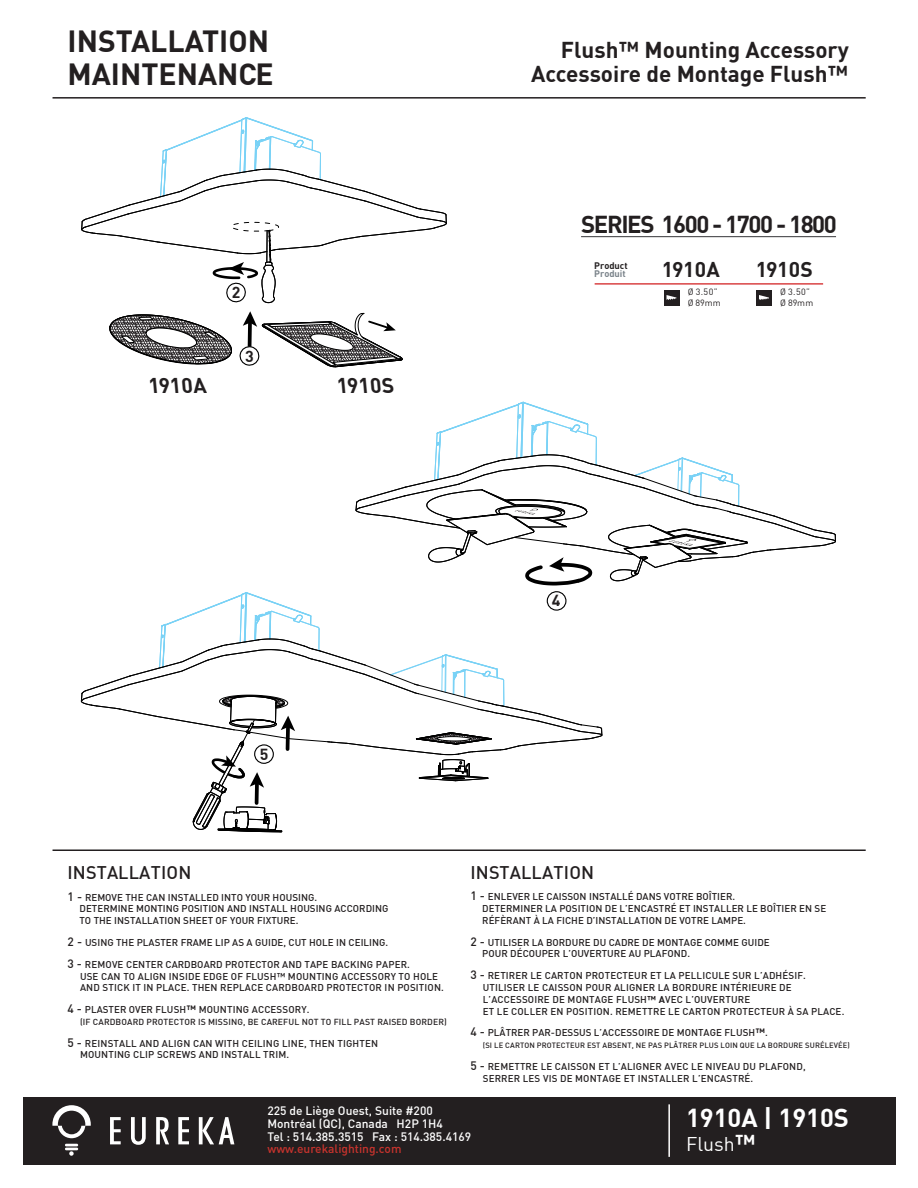
<style>
.page{position:relative;width:918px;height:1188px;background:#fff}
.page>*{position:absolute;margin:0;border:0;box-sizing:border-box;transform-origin:0 0}
.t1{font:700 30px/33px "DIN";color:#231f20}
.t2{font:700 25.5px "DIN";color:#fff}
.t3{font:700 24px "DIN";letter-spacing:-.055em;color:#231f20}
.t4{font:700 22.5px/24px "DIN";color:#231f20;text-align:right}
.t5{font:700 21px "DIN";color:#231f20}
.t6{font:19.5px "DIN";color:#fff}
.t7{font:500 18px "DIN";letter-spacing:.01em;color:#231f20}
.t8{font:700 15.75px "DIN";color:#231f20}
.t9{font:500 12px/12.8px "DIN";color:#fff}
.t10{font:500 12px "DIN";color:#c7332d}
.t11{font:500 9.75px/11.7px "DIN";letter-spacing:.015em;color:#231f20}
.t12{font:700 9.3px "DIN";color:#231f20}
.t13{font:700 9.3px "DIN";color:#798289}
.t14{font:9px "DIN";letter-spacing:.005em;color:#231f20}
.t15{font:500 8.7px "DIN";letter-spacing:.015em;color:#231f20}
.t16{font:500 7.65px "DIN";letter-spacing:.015em;color:#231f20}
.s1{color:#231f21}
.s2{font-size:12px}
.s3{font-weight:700}
.s4{font-weight:700;font-size:10.5px}
.s5{font-weight:700;font-size:22.5px}
</style>
<div class="page">
<div style="left:23px;top:1097px;width:872px;height:67px;background:#231f20"></div>
<svg style="left:110px;top:1117px;width:11px;height:27px"></svg>
<svg style="left:178px;top:1117px;width:11px;height:27px"></svg>
<svg style="left:156px;top:1117px;width:13px;height:27px"></svg>
<svg style="left:131px;top:1117px;width:15px;height:28px"></svg>
<svg style="left:199px;top:1117px;width:35px;height:27px"></svg>
<svg style="left:52px;top:1105px;width:39px;height:33px"></svg>
<svg style="left:65px;top:1144px;width:13px;height:12px"></svg>
<hr style="left:668px;top:1104px;width:2px;height:53px;background:#fff">
<hr style="left:53px;top:97px;width:813px;height:2px;background:#231f20">
<hr style="left:595px;top:283px;width:228px;height:2px;background:#d94344">
<div style="left:664px;top:290px;width:15px;height:15px;background:#231f20"></div>
<svg style="left:667px;top:295px;width:10px;height:5px"></svg>
<div style="left:757px;top:290px;width:15px;height:15px;background:#231f20"></div>
<svg style="left:759px;top:295px;width:10px;height:5px"></svg>
<hr style="left:581px;top:236px;width:255px;height:1px;background:#363539">
<svg style="left:109px;top:315px;width:123px;height:49px"></svg>
<svg style="left:81px;top:117px;width:366px;height:187px"></svg>
<svg style="left:239px;top:311px;width:164px;height:56px"></svg>
<svg style="left:81px;top:402px;width:755px;height:430px"></svg>
<hr style="left:53px;top:849px;width:813px;height:2px;background:#231f20">
<h1 class="t1" style="left:68px;top:23px;width:208px">INSTALLATION<br>MAINTENANCE</h1>
<h3 class="t8" style="left:232px;top:282px;width:10px">2</h3>
<h3 class="t8" style="left:245px;top:346px;width:10px">3</h3>
<h3 class="t5" style="left:149px;top:372px;width:62px">1910A</h3>
<h3 class="t5" style="left:338px;top:372px;width:61px">1910S</h3>
<h3 class="t4" style="left:531px;top:37px;width:319px">Flush™ Mounting Accessory<br>Accessoire de Montage Flush™</h3>
<h3 class="t3" style="left:581px;top:208px;width:257px">SERIES 160<span class="s1">0 - 17</span>0<span class="s1">0 - 18</span>00</h3>
<p class="t12" style="left:594px;top:259px;width:35px">Product</p>
<p class="t13" style="left:594px;top:267px;width:33px">Produit</p>
<h3 class="t5" style="left:756px;top:256px;width:59px">1910S</h3>
<p class="t14" style="left:780px;top:297px;width:35px">Ø 89mm</p>
<h3 class="t5" style="left:662px;top:256px;width:60px">1910A</h3>
<p class="t14" style="left:688px;top:286px;width:31px">Ø 3.50”</p>
<p class="t14" style="left:780px;top:286px;width:31px">Ø 3.50”</p>
<p class="t14" style="left:688px;top:297px;width:35px">Ø 89mm</p>
<h3 class="t7" style="left:68px;top:861px;width:125px">INSTALLATION</h3>
<h3 class="t8" style="left:260px;top:744px;width:10px">5</h3>
<p class="t11" style="left:80px;top:891px;width:311px;text-indent:-12px"><span class="s2">1 -</span> REMOVE THE CAN INSTALLED INTO YOUR HOUSING.<br>DETERMINE MONTING POSITION AND INSTALL HOUSING ACCORDING<br>TO THE INSTALLATION SHEET OF YOUR FIXTURE.</p>
<h3 class="t8" style="left:552px;top:590px;width:10px">4</h3>
<h3 class="t7" style="left:470px;top:861px;width:125px">INSTALLATION</h3>
<p class="t11" style="left:482px;top:891px;width:345px;text-indent:-12px"><span class="s2">1 -</span> ENLEVER LE CAISSON INSTALLÉ DANS VOTRE BOÎTIER.<br>DETERMINER LA POSITION DE L’ENCASTRÉ ET INSTALLER LE BOÎTIER EN SE<br>RÉFÈRANT À LA FICHE D’INSTALLATION DE VOTRE LAMPE.</p>
<p class="t11" style="left:482px;top:936px;width:289px;text-indent:-12px"><span class="s2">2 -</span> UTILISER LA BORDURE DU CADRE DE MONTAGE COMME GUIDE<br>POUR DÉCOUPER L’OUVERTURE AU PLAFOND.</p>
<p class="t11" style="left:68px;top:936px;width:322px"><span class="s2">2 -</span> USING THE PLASTER FRAME LIP AS A GUIDE, CUT HOLE IN CEILING.</p>
<p class="t11" style="left:80px;top:958px;width:365px;text-indent:-12px"><span class="s2">3 -</span> REMOVE CENTER CARDBOARD PROTECTOR AND TAPE BACKING PAPER.<br>USE CAN TO ALIGN INSIDE EDGE OF FLUSH™ MOUNTING ACCESSORY TO HOLE<br>AND STICK IT IN PLACE. THEN REPLACE CARDBOARD PROTECTOR IN POSITION.</p>
<p class="t11" style="left:483px;top:970px;width:363px;text-indent:-12px"><span class="s2">3 -</span> RETIRER LE CARTON PROTECTEUR ET LA PELLICULE SUR L’ADHÉSIF.<br>UTILISER LE CAISSON POUR ALIGNER LA BORDURE INTÉRIEURE DE L’ACCESSOIRE DE MONTAGE FLUSH<span class="s3">™ A</span>VEC L’OUVERTURE<br>ET LE COLLER EN POSITION. REMETTRE LE CARTON PROTECTEUR À SA PLACE.</p>
<p class="t11" style="left:68px;top:1003px;width:243px"><span class="s2">4 -</span> PLASTER OVER FLUSH<span class="s4">™</span> MOUNTING ACCESSORY.</p>
<p class="t15" style="left:80px;top:1016px;width:368px">(IF CARDBOARD PROTECTOR IS MISSING, BE CAREFUL NOT TO FILL PAST RAISED BORDER)</p>
<p class="t11" style="left:470px;top:1027px;width:299px"><span class="s2">4 -</span> PLÂTRER PAR-DESSUS L’ACCESSOIRE DE MONTAGE FLUSH<span class="s4">™</span>.</p>
<p class="t16" style="left:483px;top:1040px;width:369px">(SI LE CARTON PROTECTEUR EST ABSENT, NE PAS PLÂTRER PLUS LOIN QUE LA BORDURE SURÉLEVÉE)</p>
<p class="t11" style="left:80px;top:1037px;width:300px;text-indent:-12px"><span class="s2">5 -</span> REINSTALL AND ALIGN CAN WITH CEILING LINE, THEN TIGHTEN<br>MOUNTING CLIP SCREWS AND INSTALL TRIM.</p>
<p class="t11" style="left:483px;top:1060px;width:324px;text-indent:-12px"><span class="s2">5 -</span> REMETTRE LE CAISSON ET L’ALIGNER AVEC LE NIVEAU DU PLAFOND,<br>SERRER LES VIS DE MONTAGE ET INSTALLER L’ENCASTRÉ.</p>
<p class="t9" style="left:267px;top:1104px;width:205px">225 de Liège Ouest, Suite #200<br>Montréal (QC), Canada H2P 1H4<br>Tel : 514.385.3515 Fax : 514.385.4169</p>
<p class="t10" style="left:267px;top:1141px;width:136px">www.eurekalighting.com</p>
<h2 class="t2" style="left:686px;top:1102px;width:164px">1910A | 1910S</h2>
<h3 class="t6" style="left:686px;top:1132px;width:71px">Flush<span class="s5">™</span></h3>
</div>
